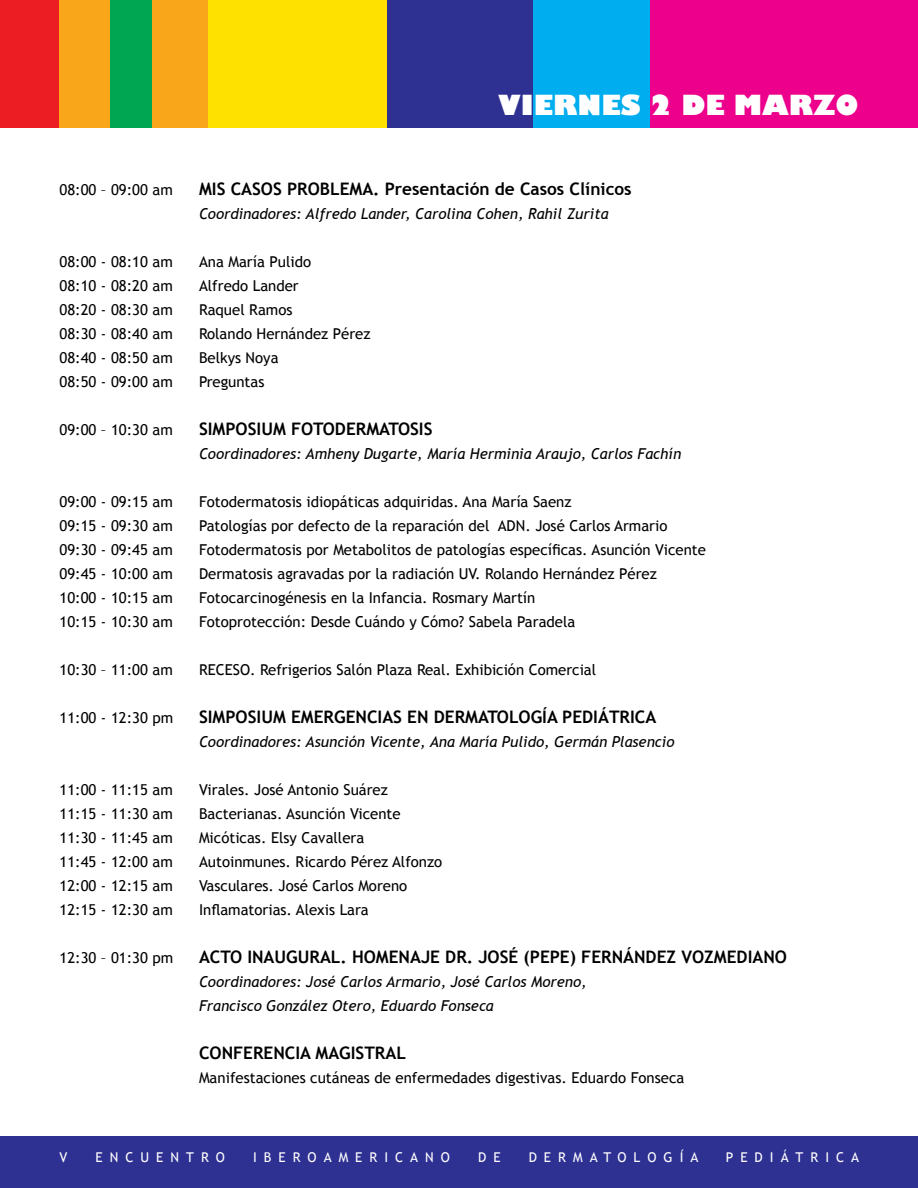
<style>
.page{position:relative;width:918px;height:1188px;background:#fff}
.page>*{position:absolute;margin:0;border:0;box-sizing:border-box;transform-origin:0 0}
.t1{font:800 27px "Gill Sans";color:#fff}
.t2{font:700 17.25px "Trebuchet MS";color:#000}
.t3{font:15px "Trebuchet MS";color:#000}
.t4{font:italic 15px/24px "Trebuchet MS";color:#000}
.t5{font:13.5px "Trebuchet MS";letter-spacing:.52em;color:#fff}
</style>
<div class="page">
<div style="left:0;top:0;width:85px;height:127px;background:#ed1d24"></div>
<div style="left:60px;top:0;width:78px;height:127px;background:#faa61a"></div>
<div style="left:110px;top:0;width:49px;height:127px;background:#00a651"></div>
<div style="left:153px;top:0;width:70px;height:127px;background:#faa61a"></div>
<div style="left:208px;top:0;width:191px;height:127px;background:#ffe100"></div>
<div style="left:387px;top:0;width:191px;height:127px;background:#2e3092"></div>
<div style="left:0;top:1137px;width:918px;height:51px;background:#2e3092"></div>
<div style="left:533px;top:0;width:140px;height:127px;background:#00aeef"></div>
<div style="left:650px;top:0;width:268px;height:127px;background:#ec008c"></div>
<h1 class="t1" style="left:498px;top:88px;width:362px">VIERNES 2 DE MARZO</h1>
<p class="t3" style="left:60px;top:181px;width:115px">08:00 – 09:00 am</p>
<p class="t2" style="left:199px;top:178px;width:434px">MIS CASOS PROBLEMA. Presentación de Casos Clínicos</p>
<p class="t4" style="left:199px;top:202px;width:411px">Coordinadores: Alfredo Lander, Carolina Cohen, Rahil Zurita</p>
<p class="t3" style="left:60px;top:253px;width:115px">08:00 - 08:10 am</p>
<p class="t3" style="left:199px;top:253px;width:114px">Ana María Pulido</p>
<p class="t3" style="left:60px;top:277px;width:115px">08:10 - 08:20 am</p>
<p class="t3" style="left:199px;top:277px;width:101px">Alfredo Lander</p>
<p class="t3" style="left:60px;top:301px;width:115px">08:20 - 08:30 am</p>
<p class="t3" style="left:199px;top:301px;width:95px">Raquel Ramos</p>
<p class="t3" style="left:60px;top:325px;width:115px">08:30 - 08:40 am</p>
<p class="t3" style="left:199px;top:325px;width:173px">Rolando Hernández Pérez</p>
<p class="t3" style="left:60px;top:349px;width:115px">08:40 - 08:50 am</p>
<p class="t3" style="left:199px;top:349px;width:81px">Belkys Noya</p>
<p class="t3" style="left:60px;top:373px;width:115px">08:50 - 09:00 am</p>
<p class="t3" style="left:199px;top:373px;width:67px">Preguntas</p>
<p class="t3" style="left:60px;top:421px;width:115px">09:00 – 10:30 am</p>
<p class="t2" style="left:199px;top:418px;width:235px">SIMPOSIUM FOTODERMATOSIS</p>
<p class="t4" style="left:199px;top:442px;width:484px">Coordinadores: Amheny Dugarte, María Herminia Araujo, Carlos Fachín</p>
<p class="t3" style="left:60px;top:493px;width:115px">09:00 - 09:15 am</p>
<p class="t3" style="left:199px;top:493px;width:374px">Fotodermatosis idiopáticas adquiridas. Ana María Saenz</p>
<p class="t3" style="left:60px;top:517px;width:115px">09:15 - 09:30 am</p>
<p class="t3" style="left:199px;top:517px;width:470px">Patologías por defecto de la reparación del ADN. José Carlos Armario</p>
<p class="t3" style="left:60px;top:541px;width:115px">09:30 - 09:45 am</p>
<p class="t3" style="left:199px;top:541px;width:508px">Fotodermatosis por Metabolitos de patologías específicas. Asunción Vicente</p>
<p class="t3" style="left:60px;top:565px;width:115px">09:45 - 10:00 am</p>
<p class="t3" style="left:199px;top:565px;width:459px">Dermatosis agravadas por la radiación UV. Rolando Hernández Pérez</p>
<p class="t3" style="left:60px;top:589px;width:115px">10:00 - 10:15 am</p>
<p class="t3" style="left:199px;top:589px;width:338px">Fotocarcinogénesis en la Infancia. Rosmary Martín</p>
<p class="t3" style="left:60px;top:613px;width:115px">10:15 - 10:30 am</p>
<p class="t3" style="left:199px;top:613px;width:378px">Fotoprotección: Desde Cuándo y Cómo? Sabela Paradela</p>
<p class="t3" style="left:60px;top:661px;width:115px">10:30 – 11:00 am</p>
<p class="t3" style="left:199px;top:661px;width:399px">RECESO. Refrigerios Salón Plaza Real. Exhibición Comercial</p>
<p class="t3" style="left:60px;top:709px;width:115px">11:00 - 12:30 pm</p>
<p class="t2" style="left:199px;top:706px;width:459px">SIMPOSIUM EMERGENCIAS EN DERMATOLOGÍA PEDIÁTRICA</p>
<p class="t4" style="left:199px;top:730px;width:477px">Coordinadores: Asunción Vicente, Ana María Pulido, Germán Plasencio</p>
<p class="t3" style="left:60px;top:781px;width:115px">11:00 - 11:15 am</p>
<p class="t3" style="left:199px;top:781px;width:190px">Virales. José Antonio Suárez</p>
<p class="t3" style="left:60px;top:805px;width:115px">11:15 - 11:30 am</p>
<p class="t3" style="left:199px;top:805px;width:203px">Bacterianas. Asunción Vicente</p>
<p class="t3" style="left:60px;top:829px;width:115px">11:30 - 11:45 am</p>
<p class="t3" style="left:199px;top:829px;width:167px">Micóticas. Elsy Cavallera</p>
<p class="t3" style="left:60px;top:853px;width:115px">11:45 - 12:00 am</p>
<p class="t3" style="left:199px;top:853px;width:245px">Autoinmunes. Ricardo Pérez Alfonzo</p>
<p class="t3" style="left:60px;top:877px;width:115px">12:00 - 12:15 am</p>
<p class="t3" style="left:199px;top:877px;width:210px">Vasculares. José Carlos Moreno</p>
<p class="t3" style="left:60px;top:901px;width:115px">12:15 - 12:30 am</p>
<p class="t3" style="left:199px;top:901px;width:171px">Inflamatorias. Alexis Lara</p>
<p class="t3" style="left:60px;top:949px;width:115px">12:30 – 01:30 pm</p>
<p class="t2" style="left:199px;top:946px;width:590px">ACTO INAUGURAL. HOMENAJE DR. JOSÉ (PEPE) FERNÁNDEZ VOZMEDIANO</p>
<p class="t4" style="left:199px;top:970px;width:389px">Coordinadores: José Carlos Armario, José Carlos Moreno,<br>Francisco González Otero, Eduardo Fonseca</p>
<p class="t2" style="left:199px;top:1042px;width:208px">CONFERENCIA MAGISTRAL</p>
<p class="t3" style="left:199px;top:1069px;width:487px">Manifestaciones cutáneas de enfermedades digestivas. Eduardo Fonseca</p>
<p class="t5" style="left:60px;top:1149px;width:9px">V</p>
<p class="t5" style="left:96px;top:1149px;width:131px">ENCUENTRO</p>
<p class="t5" style="left:253px;top:1149px;width:198px">IBEROAMERICANO</p>
<p class="t5" style="left:478px;top:1149px;width:24px">D E</p>
<p class="t5" style="left:529px;top:1149px;width:171px">DERMATOLOGÍA</p>
<p class="t5" style="left:726px;top:1149px;width:135px">PEDIÁTRICA</p>
</div>
